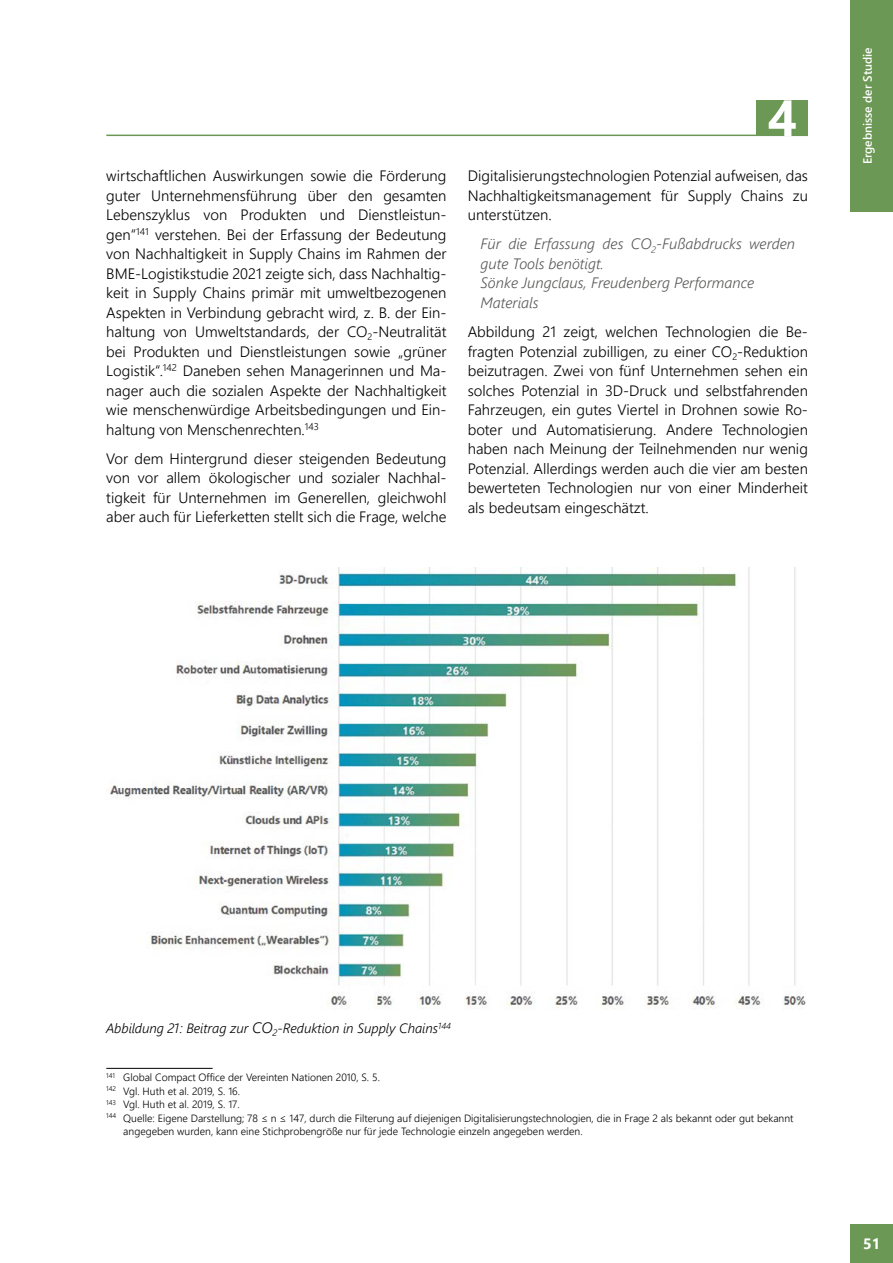
<style>
.page{position:relative;width:893px;height:1263px;background:#fff}
.page>*{position:absolute;margin:0;border:0;box-sizing:border-box;transform-origin:0 0}
.t1{font:700 51px "Segoe UI";color:#fff}
.t2{font:300 15px/19.5px "Segoe UI";color:#000;text-align:justify}
.t3{font:italic 300 15px/19.5px "Segoe UI";color:#575756}
.t4{font:700 15px "Segoe UI";color:#fff}
.t5{font:italic 300 13.5px "Segoe UI";color:#000}
.t6{font:600 12px "Segoe UI";color:#fff}
.t7{font:300 10.5px "Segoe UI";color:#000}
.s1{font-size:15px}
</style>
<div class="page">
<div style="left:850px;top:1225px;width:43px;height:38px;background:#6c9855"></div>
<hr style="left:106px;top:135px;width:702px;height:1px;background:#6c9855">
<div style="left:757px;top:101px;width:51px;height:34px;background:#6c9855"></div>
<div style="left:850px;top:0;width:43px;height:212px;background:#6c9855"></div>
<hr style="left:106px;top:1068px;width:107px;height:1px;background:#000">
<img style="left:110px;top:567px;width:696px;height:442px">
<p class="t2" style="left:106px;top:164px;width:342px">wirtschaftlichen Auswirkungen sowie die Förderung guter Unternehmensführung über den gesamten Lebenszyklus von Produkten und Dienstleistun&shy;gen“<sup>141</sup> verstehen. Bei der Erfassung der Bedeutung von Nachhaltigkeit in Supply Chains im Rahmen der BME-Logistikstudie 2021 zeigte sich, dass Nachhaltig&shy;keit in Supply Chains primär mit umweltbezogenen Aspekten in Verbindung gebracht wird, z. B. der Ein&shy;haltung von Umweltstandards, der CO<sub>2</sub>-Neutralität bei Produkten und Dienstleistungen sowie „grüner Logistik“.<sup>142</sup> Daneben sehen Managerinnen und Ma&shy;nager auch die sozialen Aspekte der Nachhaltigkeit wie menschenwürdige Arbeitsbedingungen und Ein&shy;haltung von Menschenrechten.<sup>143</sup></p>
<p class="t2" style="left:106px;top:447px;width:342px">Vor dem Hintergrund dieser steigenden Bedeutung von vor allem ökologischer und sozialer Nachhal&shy;tigkeit für Unternehmen im Generellen, gleichwohl aber auch für Lieferketten stellt sich die Frage, welche</p>
<h1 class="t1" style="left:768px;top:70px;width:31px">4</h1>
<p class="t2" style="left:468px;top:164px;width:342px">Digitalisierungstechnologien Potenzial aufweisen, das Nachhaltigkeitsmanagement für Supply Chains zu unterstützen.</p>
<p class="t3" style="left:480px;top:232px;width:316px">Für die Erfassung des CO<sub>2</sub>-Fußabdrucks werden gute Tools benötigt.<br>Sönke Jungclaus, Freudenberg Performance<br>Materials</p>
<p class="t2" style="left:468px;top:320px;width:342px">Abbildung 21 zeigt, welchen Technologien die Be&shy;fragten Potenzial zubilligen, zu einer CO<sub>2</sub>-Reduktion beizutragen. Zwei von fünf Unternehmen sehen ein solches Potenzial in 3D-Druck und selbstfahrenden Fahrzeugen, ein gutes Viertel in Drohnen sowie Ro&shy;boter und Automatisierung. Andere Technologien haben nach Meinung der Teilnehmenden nur wenig Potenzial. Allerdings werden auch die vier am besten bewerteten Technologien nur von einer Minderheit als bedeutsam eingeschätzt.</p>
<p class="t6" style="left:856px;top:164px;width:119px;rotate:-90deg">Ergebnisse der Studie</p>
<p class="t5" style="left:106px;top:1015px;width:346px">Abbildung 21: Beitrag zur <span class="s1">CO</span><sub>2</sub>-Reduktion in Supply Chains<sup>144</sup></p>
<p class="t7" style="left:106px;top:1068px;width:275px"><sup>141</sup> Global Compact Office der Vereinten Nationen 2010, S. 5.</p>
<p class="t7" style="left:106px;top:1081px;width:135px"><sup>142</sup> Vgl. Huth et al. 2019, S. 16.</p>
<p class="t7" style="left:106px;top:1095px;width:135px"><sup>143</sup> Vgl. Huth et al. 2019, S. 17.</p>
<p class="t7" style="left:106px;top:1108px;width:689px"><sup>144</sup> Quelle: Eigene Darstellung; 78 ≤ n ≤ 147, durch die Filterung auf diejenigen Digitalisierungstechnologien, die in Frage 2 als bekannt oder gut bekannt</p>
<p class="t7" style="left:123px;top:1122px;width:461px">angegeben wurden, kann eine Stichprobengröße nur für jede Technologie einzeln angegeben werden.</p>
<p class="t4" style="left:863px;top:1230px;width:19px">51</p>
</div>
